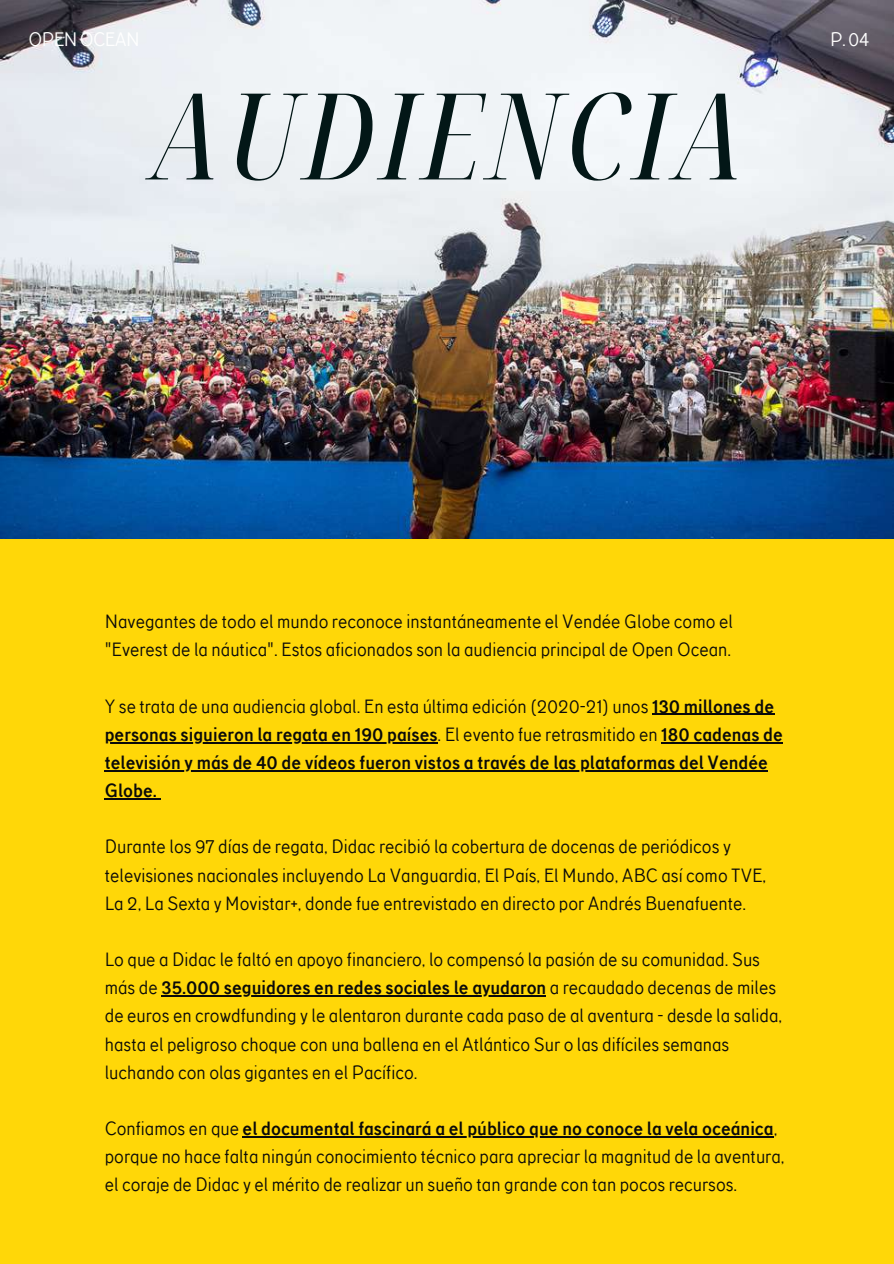
<style>
.page{position:relative;width:894px;height:1264px;background:#fff}
.page>*{position:absolute;margin:0;border:0;box-sizing:border-box;transform-origin:0 0}
.t1{font:italic extra-condensed 120.15px "Noto Serif Display";letter-spacing:.045em;color:#031717}
.t2{font:19.8px "TT Corals";letter-spacing:-.03em;color:#fff}
.t3{font:19.5px/28.2px "TT Corals";color:#0a0a0a}
.t4{font:700 19.5px/28.2px "TT Corals";color:#0a0a0a}
.s1{font-weight:400}
.s2{font-weight:700}
</style>
<div class="page">
<div style="left:0;top:0;width:893px;height:1263px;background:#ffd708"></div>
<img style="left:0;top:0;width:893px;height:538px">
<hr style="left:651px;top:713px;width:123px;height:2px;background:#0a0a0a">
<hr style="left:105px;top:742px;width:332px;height:1px;background:#0a0a0a">
<hr style="left:661px;top:742px;width:121px;height:1px;background:#0a0a0a">
<hr style="left:105px;top:770px;width:662px;height:1px;background:#0a0a0a">
<hr style="left:105px;top:798px;width:52px;height:1px;background:#0a0a0a">
<hr style="left:161px;top:995px;width:385px;height:1px;background:#0a0a0a">
<hr style="left:242px;top:1136px;width:531px;height:1px;background:#0a0a0a">
<p class="t2" style="left:29px;top:27px;width:113px">OPENOCEAN</p>
<p class="t2" style="left:829px;top:27px;width:40px">P.04</p>
<h1 class="t1" style="left:152px;top:51px;width:593px">AUDIENCIA</h1>
<p class="t3" style="left:105px;top:607px;width:629px">Navegantes de todo el mundo reconoce instantáneamente el Vendée Globe como el "Everest de la náutica". Estos aficionados son la audiencia principal de Open Ocean.</p>
<p class="t4" style="left:105px;top:692px;width:679px"><span class="s1">Y se trata de una audiencia global. En esta última edición (2020-21) unos</span> 130 millones de personas siguieron la regata en 190 países<span class="s1">. El evento fue retrasmitido en</span> 180 cadenas de televisión y más de 40 de vídeos fueron vistos a través de las plataformas del Vendée Globe.</p>
<p class="t3" style="left:105px;top:833px;width:662px">Durante los 97 días de regata, Didac recibió la cobertura de docenas de periódicos y televisiones nacionales incluyendo La Vanguardia, El País, El Mundo, ABC así como TVE,<br>La 2, La Sexta y Movistar+, donde fue entrevistado en directo por Andrés Buenafuente.</p>
<p class="t3" style="left:105px;top:945px;width:678px">Lo que a Didac le faltó en apoyo financiero, lo compensó la pasión de su comunidad. Sus más de <span class="s2">35.000 seguidores en redes sociales le ayudaron</span> a recaudado decenas de miles de euros en crowdfunding y le alentaron durante cada paso de al aventura - desde la salida, hasta el peligroso choque con una ballena en el Atlántico Sur o las difíciles semanas luchando con olas gigantes en el Pacífico.</p>
<p class="t3" style="left:105px;top:1114px;width:681px">Confiamos en que <span class="s2">el documental fascinará a el público que no conoce la vela oceánica</span>, porque no hace falta ningún conocimiento técnico para apreciar la magnitud de la aventura, el coraje de Didac y el mérito de realizar un sueño tan grande con tan pocos recursos.</p>
</div>
